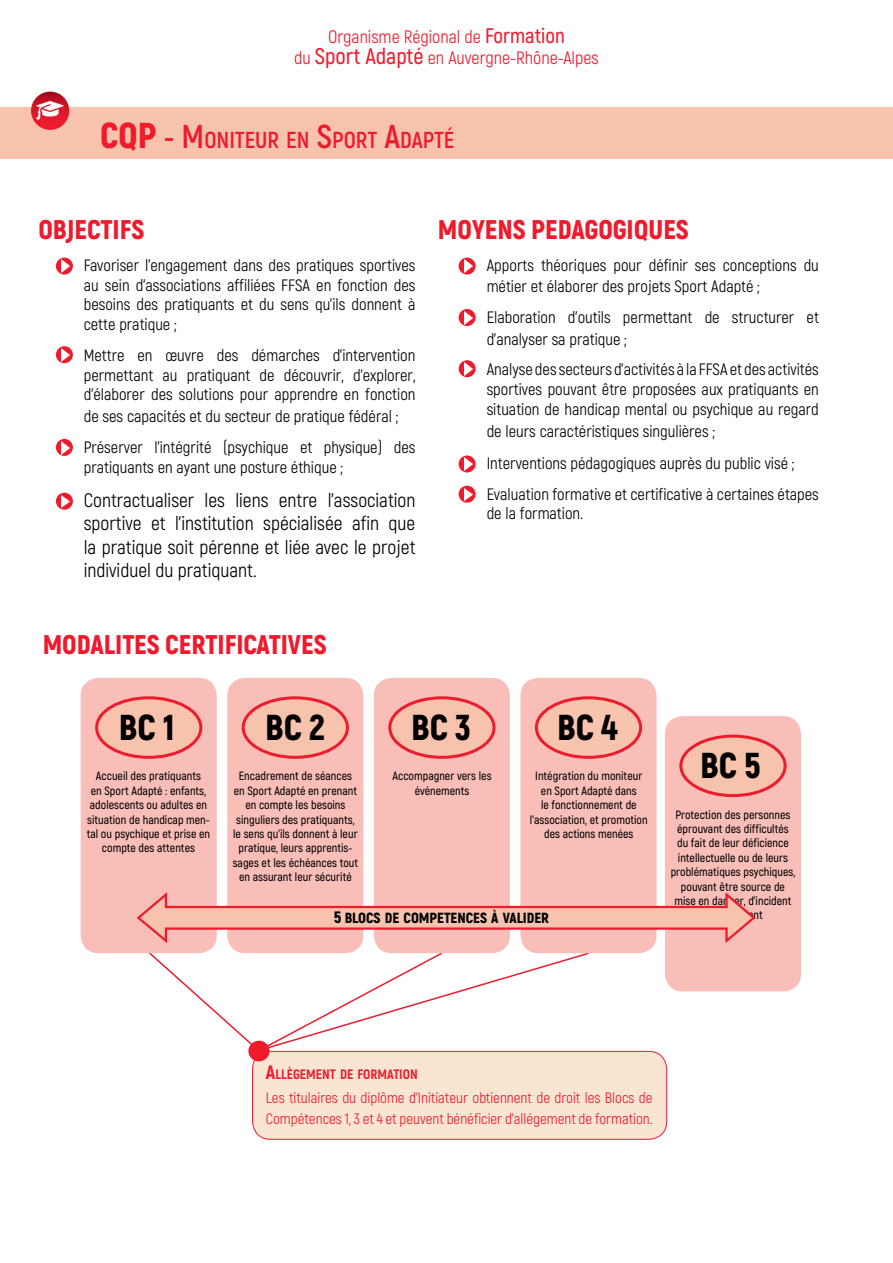
<style>
.page{position:relative;width:893px;height:1263px;background:#fff}
.page>*{position:absolute;margin:0;border:0;box-sizing:border-box;transform-origin:0 0}
.t1{font:900 36px "Akrobat";color:#000}
.t2{font:900 27px "Akrobat";color:#ee1b2d}
.t3{font:700 23.1px "Akrobat";color:#ee1b2d}
.t4{font:19.5px/23.4px "Akrobat";color:#000;text-align:justify}
.t5{font:18px/21px "Akrobat";color:#ee1b2d;text-align:center}
.t6{font:16.5px/19.8px "Akrobat";color:#000}
.t7{font:15px/21px "Akrobat";color:#ee1b2d}
.t8{font:900 14.7px "Akrobat";color:#000}
.t9{font:800 13.65px "Akrobat";color:#ee1b2d}
.t10{font:600 12px/14.4px "Akrobat";color:#000;text-align:center}
.s1{font-weight:600;font-size:21px}
.s2{font-weight:600;font-size:22.5px}
.s3{font-weight:900;font-size:36px}
.s4{font-size:33px}
.s5{font-size:16.5px}
.s6{font-size:19.5px}
</style>
<div class="page">
<div style="left:0;top:107px;width:893px;height:51px;background:#f7c3ac"></div>
<svg style="left:56px;top:258px;width:17px;height:17px"></svg>
<svg style="left:62px;top:260px;width:8px;height:13px"></svg>
<svg style="left:56px;top:493px;width:17px;height:17px"></svg>
<svg style="left:62px;top:495px;width:8px;height:13px"></svg>
<svg style="left:56px;top:346px;width:17px;height:17px"></svg>
<svg style="left:62px;top:349px;width:8px;height:12px"></svg>
<svg style="left:56px;top:439px;width:17px;height:17px"></svg>
<svg style="left:62px;top:441px;width:8px;height:13px"></svg>
<div style="left:253px;top:1051px;width:414px;height:88px;background:#fae5d3;border-radius:18px"></div>
<div style="left:252px;top:1051px;width:415px;height:89px;border:1px solid #ee1b2d;border-radius:18px"></div>
<div style="left:459px;top:258px;width:17px;height:17px;background:#ee1b2d;border-radius:50%"></div>
<svg style="left:464px;top:260px;width:9px;height:13px"></svg>
<div style="left:459px;top:455px;width:17px;height:17px;background:#ee1b2d;border-radius:50%"></div>
<svg style="left:464px;top:458px;width:9px;height:13px"></svg>
<svg style="left:459px;top:309px;width:17px;height:17px"></svg>
<svg style="left:464px;top:311px;width:9px;height:13px"></svg>
<svg style="left:459px;top:360px;width:17px;height:17px"></svg>
<svg style="left:464px;top:363px;width:9px;height:12px"></svg>
<div style="left:459px;top:486px;width:17px;height:17px;background:#ee1b2d;border-radius:50%"></div>
<svg style="left:464px;top:488px;width:9px;height:13px"></svg>
<div style="left:81px;top:678px;width:136px;height:275px;background:#f9beb7;border-radius:18px"></div>
<div style="left:665px;top:716px;width:136px;height:275px;background:#f9beb7;border-radius:18px"></div>
<div style="left:520px;top:678px;width:136px;height:275px;background:#f9beb7;border-radius:18px"></div>
<div style="left:374px;top:678px;width:136px;height:275px;background:#f9beb7;border-radius:18px"></div>
<div style="left:227px;top:678px;width:136px;height:275px;background:#f9beb7;border-radius:18px"></div>
<div style="left:97px;top:698px;width:104px;height:59px;background:#f7c3ac;border-radius:50%"></div>
<div style="left:95px;top:696px;width:107px;height:63px;border:3px solid #ee1b2d;border-radius:50%"></div>
<div style="left:536px;top:698px;width:105px;height:59px;background:#f8c4ad;border-radius:50%"></div>
<div style="left:535px;top:696px;width:107px;height:63px;border:3px solid #ee1b2d;border-radius:50%"></div>
<div style="left:390px;top:698px;width:104px;height:59px;background:#f7c3ac;border-radius:50%"></div>
<div style="left:388px;top:696px;width:107px;height:63px;border:3px solid #ee1b2d;border-radius:50%"></div>
<div style="left:243px;top:698px;width:104px;height:59px;background:#f7c3ac;border-radius:50%"></div>
<div style="left:242px;top:696px;width:107px;height:63px;border:3px solid #ee1b2d;border-radius:50%"></div>
<div style="left:681px;top:736px;width:104px;height:60px;background:#f7c3ac;border-radius:50%"></div>
<div style="left:679px;top:735px;width:108px;height:62px;border:3px solid #ee1b2d;border-radius:50%"></div>
<svg style="left:134px;top:890px;width:623px;height:162px"></svg>
<div style="left:248px;top:1041px;width:22px;height:20px;background:#ee1b2d;border-radius:50%"></div>
<svg style="left:31px;top:92px;width:38px;height:38px"></svg>
<img style="left:37px;top:97px;width:26px;height:27px">
<p class="t5" style="left:294px;top:26px;width:306px">Organisme Régional de <span class="s1">Formation<br></span>du <span class="s2">Sport Adapté</span> en Auvergne-Rhône-Alpes</p>
<h3 class="t3" style="left:100px;top:125px;width:356px"><span class="s3">CQP</span> <span class="s4">-</span> <span class="s4">M</span>ONITEUR EN <span class="s4">S</span>PORT <span class="s4">A</span>DAPTÉ</h3>
<h2 class="t2" style="left:38px;top:212px;width:74px">OBJECTIFS</h2>
<p class="t6" style="left:84px;top:255px;width:333px;text-align:justify">Favoriser l’engagement dans des pratiques sportives au sein d’associations affiliées FFSA en fonction des besoins des pratiquants et du sens qu’ils donnent à cette pratique ;</p>
<p class="t6" style="left:84px;top:345px;width:333px;text-align:justify">Mettre en œuvre des démarches d’intervention permettant au pratiquant de découvrir, d’explorer, d’élaborer des solutions pour apprendre en fonction</p>
<p class="t6" style="left:84px;top:401px;width:333px;line-height:30.6px">de ses capacités et du secteur de pratique fédéral ;<br>Préserver l’intégrité (psychique et physique) des</p>
<p class="t6" style="left:84px;top:457px;width:261px">pratiquants en ayant une posture éthique ;</p>
<p class="t4" style="left:84px;top:488px;width:333px">Contractualiser les liens entre l’association sportive et l’institution spécialisée afin que la pratique soit pérenne et liée avec le projet individuel du pratiquant.</p>
<h2 class="t2" style="left:43px;top:627px;width:33px">MODALITES</h2>
<h2 class="t2" style="left:165px;top:627px;width:25px">CERTIFI</h2>
<h2 class="t2" style="left:244px;top:627px;width:26px">CATIVES</h2>
<h2 class="t2" style="left:438px;top:212px;width:225px">MOYENS PEDAGOGIQUES</h2>
<p class="t6" style="left:487px;top:254px;width:334px;line-height:21.6px">Apports théoriques pour définir ses conceptions du métier et élaborer des projets Sport Adapté ;</p>
<p class="t6" style="left:487px;top:306px;width:334px;line-height:21.6px">Elaboration d’outils permettant de structurer et d’analyser sa pratique ;</p>
<p class="t6" style="left:487px;top:360px;width:334px;text-align:justify">Analyse des secteurs d’activités à la FFSA et des activités sportives pouvant être proposées aux pratiquants en situation de handicap mental ou psychique au regard</p>
<p class="t6" style="left:487px;top:414px;width:309px;line-height:32.4px">de leurs caractéristiques singulières ;<br>Interventions pédagogiques auprès du public visé ;</p>
<p class="t6" style="left:487px;top:484px;width:334px">Evaluation formative et certificative à certaines étapes de la formation.</p>
<h1 class="t1" style="left:119px;top:704px;width:57px">BC 1</h1>
<h1 class="t1" style="left:265px;top:704px;width:61px">BC 2</h1>
<h1 class="t1" style="left:411px;top:704px;width:61px">BC 3</h1>
<h1 class="t1" style="left:557px;top:704px;width:62px">BC 4</h1>
<p class="t10" style="left:87px;top:769px;width:125px">Accueil des pratiquants<br>en Sport Adapté : enfants, adolescents ou adultes en situation de handicap men&shy;tal ou psychique et prise en compte des attentes</p>
<p class="t10" style="left:233px;top:769px;width:127px">Encadrement de séances en Sport Adapté en prenant en compte les besoins singuliers des pratiquants, le sens qu’ils donnent à leur pratique, leurs apprentis&shy;sages et les échéances tout en assurant leur sécurité</p>
<p class="t10" style="left:393px;top:769px;width:101px">Accompagner vers les événements</p>
<p class="t10" style="left:530px;top:769px;width:119px">Intégration du moniteur en Sport Adapté dans<br>le fonctionnement de l’association, et promotion des actions menées</p>
<p class="t8" style="left:334px;top:908px;width:217px"><span class="s5">5</span> BLOCS DE COMPETENCES À VALIDER</p>
<h1 class="t1" style="left:700px;top:742px;width:62px">BC 5</h1>
<p class="t10" style="left:671px;top:807px;width:126px">Protection des personnes éprouvant des difficultés du fait de leur déficience intellectuelle ou de leurs problématiques psychiques, pouvant être source de mise en danger, d’incident</p>
<p class="t9" style="left:266px;top:1066px;width:153px"><span class="s6">A</span>LLÈGEMENT DE FORMATION</p>
<p class="t7" style="left:266px;top:1088px;width:388px">Les titulaires du diplôme d’Initiateur obtiennent de droit les Blocs de<br>Compétences 1, 3 et 4 et peuvent bénéficier d’allégement de formation.</p>
</div>
